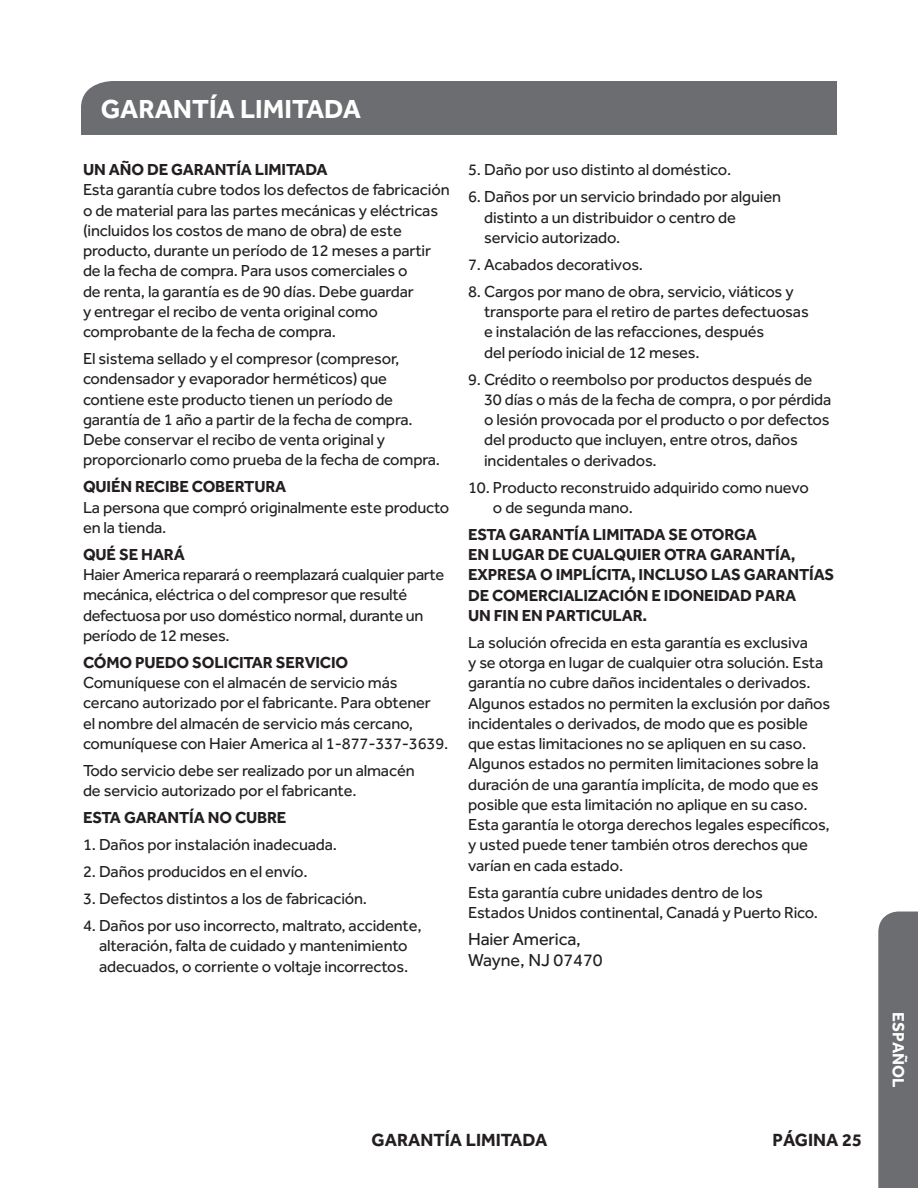
<style>
.page{position:relative;width:918px;height:1188px;background:#fff}
.page>*{position:absolute;margin:0;border:0;box-sizing:border-box;transform-origin:0 0}
.t1{font:700 27px "Effra";color:#fff}
.t2{font:700 18.15px "Effra";color:#231f20}
.t3{font:18px/21.6px "Effra";letter-spacing:-.01em;color:#231f20}
.t4{font:700 16.8px "Effra";color:#fff}
.t5{font:16.5px/20.2px "Effra";letter-spacing:-.01em;color:#231f20}
.t6{font:700 16.5px/20.2px "Effra";letter-spacing:-.01em;color:#231f20}
</style>
<div class="page">
<div style="left:81px;top:81px;width:756px;height:54px;background:#6c6d70"></div>
<div style="left:878px;top:912px;width:40px;height:276px;background:#6c6d70"></div>
<h1 class="t1" style="left:101px;top:92px;width:262px">GARANTÍA LIMITADA</h1>
<p class="t6" style="left:83px;top:159px;width:246px">UN AÑO DE GARANTÍA LIMITADA</p>
<p class="t5" style="left:83px;top:179px;width:368px">Esta garantía cubre todos los defectos de fabricación o de material para las partes mecánicas y eléctricas (incluidos los costos de mano de obra) de este producto, durante un período de 12 meses a partir de la fecha de compra. Para usos comerciales o<br>de renta, la garantía es de 90 días. Debe guardar<br>y entregar el recibo de venta original como comprobante de la fecha de compra.</p>
<p class="t5" style="left:83px;top:348px;width:359px">El sistema sellado y el compresor (compresor, condensador y evaporador herméticos) que contiene este producto tienen un período de garantía de 1 año a partir de la fecha de compra.<br>Debe conservar el recibo de venta original y proporcionarlo como prueba de la fecha de compra.</p>
<p class="t6" style="left:83px;top:476px;width:205px">QUIÉN RECIBE COBERTURA</p>
<p class="t5" style="left:83px;top:497px;width:368px">La persona que compró originalmente este producto en la tienda.</p>
<p class="t6" style="left:83px;top:544px;width:103px">QUÉ SE HARÁ</p>
<p class="t5" style="left:83px;top:564px;width:363px">Haier America reparará o reemplazará cualquier parte mecánica, eléctrica o del compresor que resulté defectuosa por uso doméstico normal, durante un período de 12 meses.</p>
<p class="t6" style="left:83px;top:652px;width:267px">CÓMO PUEDO SOLICITAR SERVICIO</p>
<p class="t5" style="left:83px;top:672px;width:367px">Comuníquese con el almacén de servicio más cercano autorizado por el fabricante. Para obtener<br>el nombre del almacén de servicio más cercano, comuníquese con Haier America al 1-877-337-3639.</p>
<p class="t5" style="left:83px;top:760px;width:333px">Todo servicio debe ser realizado por un almacén de servicio autorizado por el fabricante.</p>
<p class="t6" style="left:83px;top:807px;width:205px">ESTA GARANTÍA NO CUBRE</p>
<p class="t5" style="left:83px;top:834px;width:256px">1. Daños por instalación inadecuada.</p>
<p class="t5" style="left:83px;top:861px;width:226px">2. Daños producidos en el envío.</p>
<p class="t5" style="left:83px;top:888px;width:286px">3. Defectos distintos a los de fabricación.</p>
<p class="t5" style="left:83px;top:915px;width:340px;text-align:center">4. Daños por uso incorrecto, maltrato, accidente, alteración, falta de cuidado y mantenimiento adecuados, o corriente o voltaje incorrectos.</p>
<p class="t5" style="left:468px;top:159px;width:265px">5. Daño por uso distinto al doméstico.</p>
<p class="t5" style="left:484px;top:186px;width:298px;text-indent:-16px">6. Daños por un servicio brindado por alguien distinto a un distribuidor o centro de servicio autorizado.</p>
<p class="t5" style="left:468px;top:254px;width:177px">7. Acabados decorativos.</p>
<p class="t5" style="left:484px;top:281px;width:326px;text-indent:-16px">8. Cargos por mano de obra, servicio, viáticos y transporte para el retiro de partes defectuosas e instalación de las refacciones, después<br>del período inicial de 12 meses.</p>
<p class="t5" style="left:484px;top:369px;width:349px;text-indent:-16px">9. Crédito o reembolso por productos después de 30 días o más de la fecha de compra, o por pérdida o lesión provocada por el producto o por defectos del producto que incluyen, entre otros, daños incidentales o derivados.</p>
<p class="t5" style="left:493px;top:477px;width:318px;text-indent:-25px">10. Producto reconstruido adquirido como nuevo o de segunda mano.</p>
<p class="t6" style="left:468px;top:524px;width:368px">ESTA GARANTÍA LIMITADA SE OTORGA<br>EN LUGAR DE CUALQUIER OTRA GARANTÍA, EXPRESA O IMPLÍCITA, INCLUSO LAS GARANTÍAS DE COMERCIALIZACIÓN E IDONEIDAD PARA<br>UN FIN EN PARTICULAR.</p>
<p class="t5" style="left:468px;top:632px;width:364px">La solución ofrecida en esta garantía es exclusiva<br>y se otorga en lugar de cualquier otra solución. Esta garantía no cubre daños incidentales o derivados.<br>Algunos estados no permiten la exclusión por daños incidentales o derivados, de modo que es posible que estas limitaciones no se apliquen en su caso.<br>Algunos estados no permiten limitaciones sobre la duración de una garantía implícita, de modo que es posible que esta limitación no aplique en su caso.<br>Esta garantía le otorga derechos legales específicos, y usted puede tener también otros derechos que varían en cada estado.</p>
<p class="t5" style="left:468px;top:882px;width:352px">Esta garantía cubre unidades dentro de los<br>Estados Unidos continental, Canadá y Puerto Rico.</p>
<p class="t3" style="left:468px;top:928px;width:136px">Haier America,<br>Wayne, NJ 07470</p>
<p class="t2" style="left:372px;top:1129px;width:177px">GARANTÍA LIMITADA</p>
<p class="t2" style="left:773px;top:1129px;width:91px">PÁGINA 25</p>
<p class="t4" style="left:909px;top:1012px;width:77px;rotate:90deg">ESPAÑOL</p>
</div>
